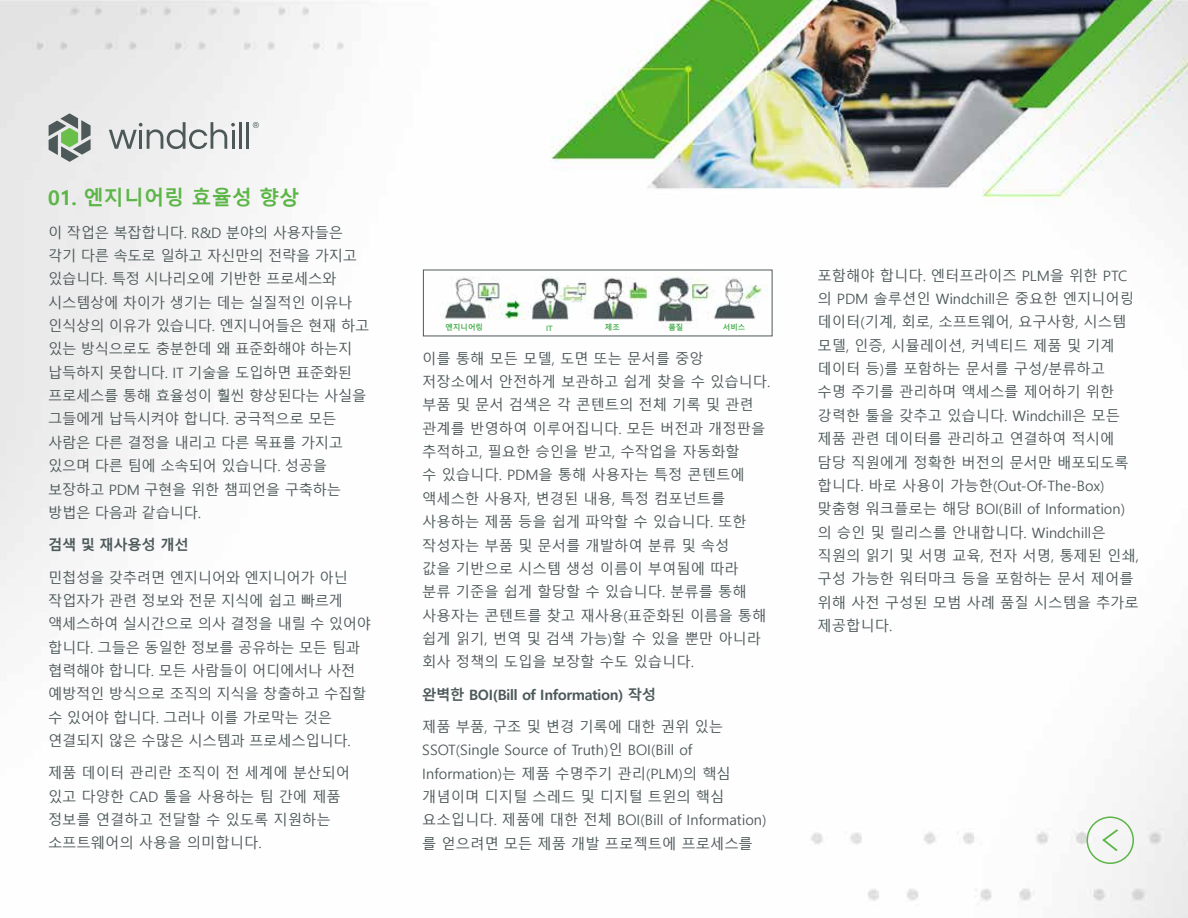
<style>
.page{position:relative;width:1188px;height:918px;background:#fff}
.page>*{position:absolute;margin:0;border:0;box-sizing:border-box;transform-origin:0 0}
.t1{font:700 20.1px "Malgun Gothic";color:#5cb647}
.t2{font:14.25px/23.4px "Malgun Gothic";color:#4e595a}
.t3{font:14.25px/23.4px "Malgun Gothic";letter-spacing:-.02em;color:#4e595a}
.t4{font:700 14.25px "Malgun Gothic";letter-spacing:-.02em;color:#4e595a}
.t5{font:700 7.5px "Malgun Gothic";color:#41ad49}
.t6{font:600 7.5px "PTC Raleway";color:#41ad49}
</style>
<div class="page">
<img style="left:0;top:0;width:1188px;height:918px">
<hr style="left:239px;top:122px;width:3px;height:27px;background:#4d5858">
<hr style="left:246px;top:122px;width:3px;height:27px;background:#4d5858">
<svg style="left:253px;top:122px;width:6px;height:6px"></svg>
<svg style="left:109px;top:122px;width:126px;height:27px"></svg>
<svg style="left:49px;top:113px;width:42px;height:49px;background:#9aa99b"></svg>
<img style="left:425px;top:272px;width:345px;height:62px">
<div style="left:1086px;top:816px;width:48px;height:48px;border:2px solid #5cb647;border-radius:50%"></div>
<svg style="left:1099px;top:827px;width:22px;height:26px"></svg>
<h1 class="t1" style="left:48px;top:186px;width:253px">01. 엔지니어링 효율성 향상</h1>
<p class="t3" style="left:48px;top:221px;width:323px">이 작업은 복잡합니다. R&amp;D 분야의 사용자들은 각기 다른 속도로 일하고 자신만의 전략을 가지고 있습니다. 특정 시나리오에 기반한 프로세스와 시스템상에 차이가 생기는 데는 실질적인 이유나 인식상의 이유가 있습니다. 엔지니어들은 현재 하고 있는 방식으로도 충분한데 왜 표준화해야 하는지 납득하지 못합니다. IT 기술을 도입하면 표준화된 프로세스를 통해 효율성이 훨씬 향상된다는 사실을 그들에게 납득시켜야 합니다. 궁극적으로 모든 사람은 다른 결정을 내리고 다른 목표를 가지고 있으며 다른 팀에 소속되어 있습니다. 성공을 보장하고 PDM 구현을 위한 챔피언을 구축하는 방법은 다음과 같습니다.</p>
<p class="t4" style="left:48px;top:537px;width:142px">검색 및 재사용성 개선</p>
<p class="t3" style="left:48px;top:566px;width:325px">민첩성을 갖추려면 엔지니어와 엔지니어가 아닌 작업자가 관련 정보와 전문 지식에 쉽고 빠르게 액세스하여 실시간으로 의사 결정을 내릴 수 있어야 합니다. 그들은 동일한 정보를 공유하는 모든 팀과 협력해야 합니다. 모든 사람들이 어디에서나 사전 예방적인 방식으로 조직의 지식을 창출하고 수집할 수 있어야 합니다. 그러나 이를 가로막는 것은 연결되지 않은 수많은 시스템과 프로세스입니다.</p>
<p class="t2" style="left:48px;top:762px;width:304px">제품 데이터 관리란 조직이 전 세계에 분산되어 있고 다양한 CAD 툴을 사용하는 팀 간에 제품 정보를 연결하고 전달할 수 있도록 지원하는 소프트웨어의 사용을 의미합니다.</p>
<p class="t5" style="left:446px;top:323px;width:39px">엔지니어링</p>
<p class="t6" style="left:546px;top:324px;width:8px">IT</p>
<p class="t5" style="left:605px;top:323px;width:16px">제조</p>
<p class="t5" style="left:668px;top:323px;width:16px">품질</p>
<p class="t5" style="left:723px;top:323px;width:24px">서비스</p>
<p class="t2" style="left:422px;top:347px;width:350px">이를 통해 모든 모델, 도면 또는 문서를 중앙 저장소에서 안전하게 보관하고 쉽게 찾을 수 있습니다. 부품 및 문서 검색은 각 콘텐트의 전체 기록 및 관련 관계를 반영하여 이루어집니다. 모든 버전과 개정판을 추적하고, 필요한 승인을 받고, 수작업을 자동화할<br>수 있습니다. PDM을 통해 사용자는 특정 콘텐트에 액세스한 사용자, 변경된 내용, 특정 컴포넌트를 사용하는 제품 등을 쉽게 파악할 수 있습니다. 또한 작성자는 부품 및 문서를 개발하여 분류 및 속성<br>값을 기반으로 시스템 생성 이름이 부여됨에 따라 분류 기준을 쉽게 할당할 수 있습니다. 분류를 통해 사용자는 콘텐트를 찾고 재사용(표준화된 이름을 통해 쉽게 읽기, 번역 및 검색 가능)할 수 있을 뿐만 아니라 회사 정책의 도입을 보장할 수도 있습니다.</p>
<p class="t4" style="left:422px;top:686px;width:235px">완벽한 BOI(Bill of Information) 작성</p>
<p class="t2" style="left:422px;top:715px;width:346px">제품 부품, 구조 및 변경 기록에 대한 권위 있는<br>SSOT(Single Source of Truth)인 BOI(Bill of<br>Information)는 제품 수명주기 관리(PLM)의 핵심 개념이며 디지털 스레드 및 디지털 트윈의 핵심 요소입니다. 제품에 대한 전체 BOI(Bill of Information) 를 얻으려면 모든 제품 개발 프로젝트에 프로세스를</p>
<p class="t2" style="left:818px;top:264px;width:323px">포함해야 합니다. 엔터프라이즈 PLM을 위한 PTC 의 PDM 솔루션인 Windchill은 중요한 엔지니어링 데이터(기계, 회로, 소프트웨어, 요구사항, 시스템 모델, 인증, 시뮬레이션, 커넥티드 제품 및 기계 데이터 등)를 포함하는 문서를 구성/분류하고<br>수명 주기를 관리하며 액세스를 제어하기 위한 강력한 툴을 갖추고 있습니다. Windchill은 모든 제품 관련 데이터를 관리하고 연결하여 적시에 담당 직원에게 정확한 버전의 문서만 배포되도록 합니다. 바로 사용이 가능한(Out-Of-The-Box) 맞춤형 워크플로는 해당 BOI(Bill of Information) 의 승인 및 릴리스를 안내합니다. Windchill은 직원의 읽기 및 서명 교육, 전자 서명, 통제된 인쇄, 구성 가능한 워터마크 등을 포함하는 문서 제어를 위해 사전 구성된 모범 사례 품질 시스템을 추가로 제공합니다.</p>
</div>
